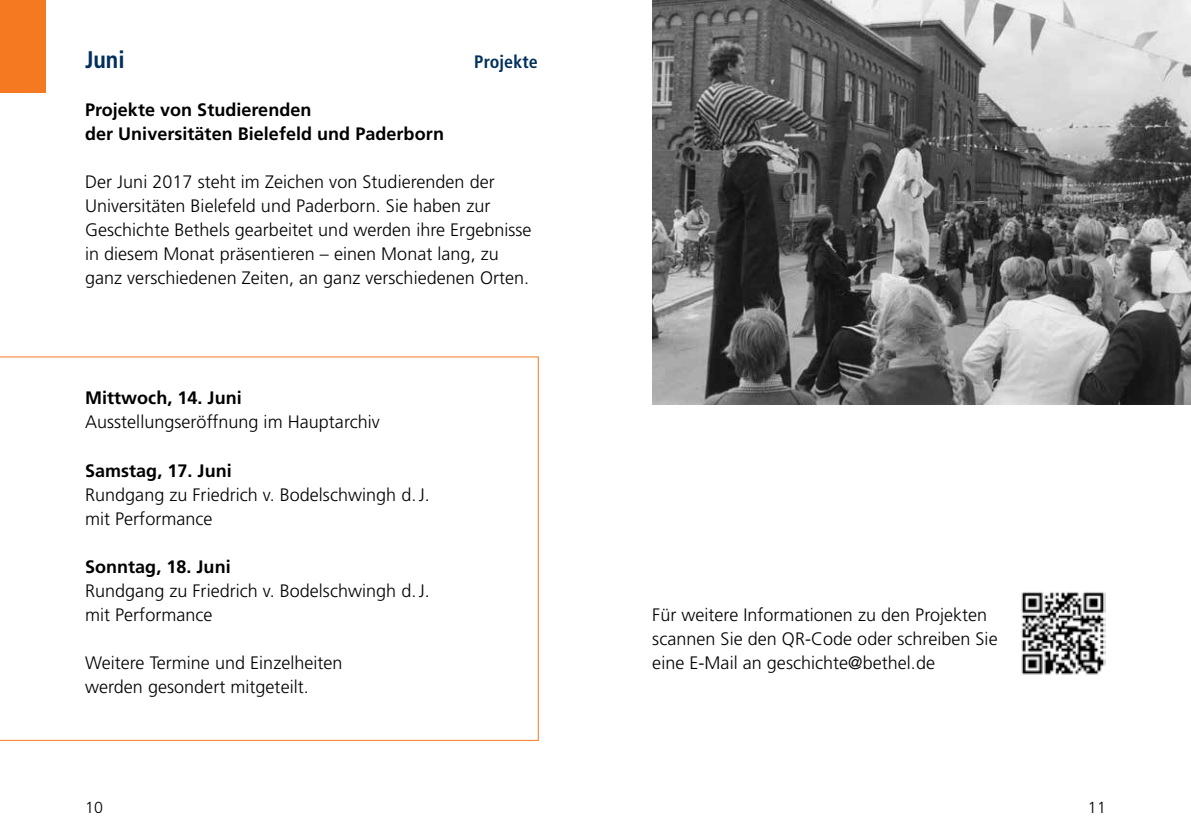
<style>
.page{position:relative;width:1191px;height:840px;background:#fff}
.page>*{position:absolute;margin:0;border:0;box-sizing:border-box;transform-origin:0 0}
.t1{font:700 condensed 24px "Frutiger";color:#00305b}
.t2{font:300 18px/24px "Frutiger";color:#000}
.t3{font:700 18px/24px "Frutiger";color:#000}
.t4{font:700 condensed 18px "Frutiger";color:#00305b}
.t5{font:300 16px "Frutiger";color:#000}
</style>
<div class="page">
<img style="left:652px;top:0;width:539px;height:404px">
<svg style="left:0;top:356px;width:539px;height:384px"></svg>
<div style="left:0;top:0;width:45px;height:92px;background:#f47920"></div>
<img style="left:1021px;top:592px;width:85px;height:83px">
<h1 class="t1" style="left:85px;top:45px;width:41px">Juni</h1>
<p class="t4" style="left:474px;top:51px;width:65px">Projekte</p>
<p class="t3" style="left:85px;top:98px;width:360px">Projekte von Studierenden<br>der Universitäten Bielefeld und Paderborn</p>
<p class="t2" style="left:85px;top:170px;width:448px">Der Juni 2017 steht im Zeichen von Studierenden der Universitäten Bielefeld und Paderborn. Sie haben zur Geschichte Bethels gearbeitet und werden ihre Ergebnisse in diesem Monat präsentieren – einen Monat lang, zu ganz verschiedenen Zeiten, an ganz verschiedenen Orten.</p>
<p class="t3" style="left:85px;top:386px;width:158px">Mittwoch, 14. Juni</p>
<p class="t2" style="left:85px;top:410px;width:296px">Ausstellungseröffnung im Hauptarchiv</p>
<p class="t3" style="left:85px;top:458px;width:148px">Samstag, 17. Juni</p>
<p class="t2" style="left:85px;top:482px;width:346px">Rundgang zu Friedrich v. Bodelschwingh d.J. mit Performance</p>
<p class="t3" style="left:85px;top:554px;width:147px">Sonntag, 18. Juni</p>
<p class="t2" style="left:85px;top:578px;width:346px">Rundgang zu Friedrich v. Bodelschwingh d.J. mit Performance</p>
<p class="t2" style="left:85px;top:650px;width:259px">Weitere Termine und Einzelheiten werden gesondert mitgeteilt.</p>
<p class="t2" style="left:652px;top:602px;width:347px">Für weitere Informationen zu den Projekten scannen Sie den QR-Code oder schreiben Sie eine E-Mail an geschichte@bethel.de</p>
<p class="t5" style="left:85px;top:797px;width:20px">10</p>
<p class="t5" style="left:1087px;top:797px;width:20px">11</p>
</div>
